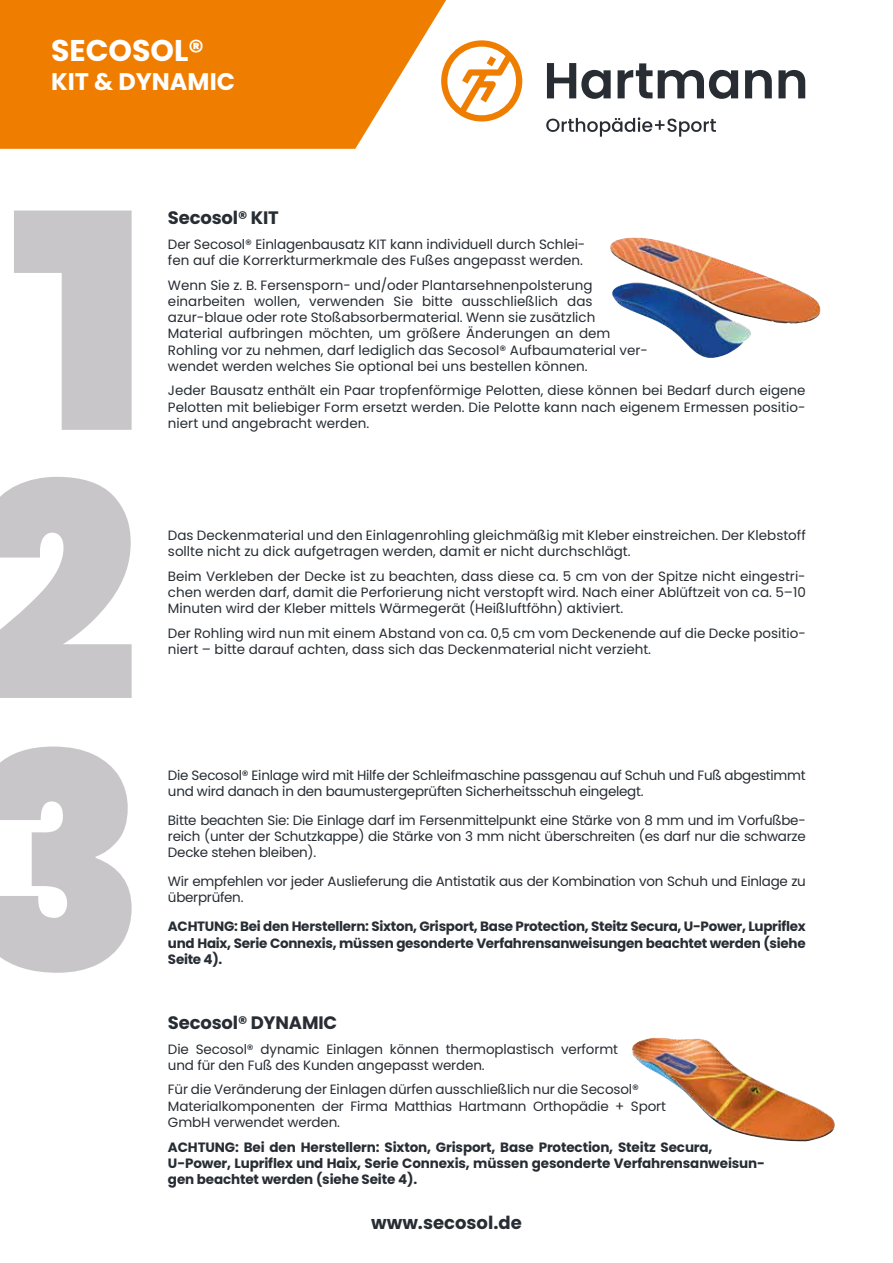
<style>
.page{position:relative;width:893px;height:1263px;background:#fff}
.page>*{position:absolute;margin:0;border:0;box-sizing:border-box;transform-origin:0 0}
.t1{font:700 30px "Poppins";color:#fff}
.t2{font:700 24px "Poppins";color:#fff}
.t3{font:700 18px "Poppins";letter-spacing:-.01em;color:#272d33}
.t4{font:13.5px/16.2px "Poppins";color:#272d33}
.t5{font:700 13.5px/16.2px "Poppins";letter-spacing:-.01em;color:#272d33;text-align:justify}
.t6{font:13.5px/16.2px "Poppins";letter-spacing:-.02em;color:#272d33}
</style>
<div class="page">
<svg style="left:0;top:0;width:446px;height:149px;background:#f08918"></svg>
<svg style="left:547px;top:63px;width:64px;height:36px"></svg>
<svg style="left:618px;top:63px;width:120px;height:36px"></svg>
<svg style="left:745px;top:70px;width:27px;height:28px"></svg>
<svg style="left:778px;top:70px;width:27px;height:28px"></svg>
<svg style="left:546px;top:117px;width:170px;height:20px"></svg>
<svg style="left:441px;top:40px;width:81px;height:82px"></svg>
<svg style="left:14px;top:210px;width:118px;height:220px"></svg>
<svg style="left:0;top:477px;width:132px;height:221px"></svg>
<svg style="left:0;top:746px;width:132px;height:227px"></svg>
<img style="left:610px;top:238px;width:211px;height:120px">
<img style="left:632px;top:1038px;width:203px;height:104px">
<h1 class="t1" style="left:51px;top:33px;width:154px">SECOSOL®</h1>
<h2 class="t2" style="left:51px;top:68px;width:186px">KIT &amp; DYNAMIC</h2>
<h3 class="t3" style="left:168px;top:207px;width:112px">Secosol® KIT</h3>
<p class="t4" style="left:168px;top:236px;width:419px">Der Secosol® Einlagenbausatz KIT kann individuell durch Schlei&shy;fen auf die Korrerkturmerkmale des Fußes angepasst werden.</p>
<p class="t4" style="left:168px;top:277px;width:482px">Wenn Sie z. B. Fersensporn- und/oder Plantarsehnenpolsterung einarbeiten wollen, verwenden Sie bitte ausschließlich das azur-blaue oder rote Stoßabsorbermaterial. Wenn sie zusätzlich Material aufbringen möchten, um größere Änderungen an dem Rohling vor zu nehmen, darf lediglich das Secosol® Aufbaumaterial ver&shy;wendet werden welches Sie optional bei uns bestellen können.</p>
<p class="t4" style="left:168px;top:383px;width:639px;text-align:justify">Jeder Bausatz enthält ein Paar tropfenförmige Pelotten, diese können bei Bedarf durch eigene Pelotten mit beliebiger Form ersetzt werden. Die Pelotte kann nach eigenem Ermessen positio&shy;niert und angebracht werden.</p>
<p class="t4" style="left:168px;top:527px;width:639px">Das Deckenmaterial und den Einlagenrohling gleichmäßig mit Kleber einstreichen. Der Klebstoff sollte nicht zu dick aufgetragen werden, damit er nicht durchschlägt.</p>
<p class="t4" style="left:168px;top:568px;width:639px;text-align:justify">Beim Verkleben der Decke ist zu beachten, dass diese ca. 5 cm von der Spitze nicht eingestri&shy;chen werden darf, damit die Perforierung nicht verstopft wird. Nach einer Ablüftzeit von ca. 5–10<br>Minuten wird der Kleber mittels Wärmegerät (Heißluftföhn) aktiviert.</p>
<p class="t4" style="left:168px;top:625px;width:639px">Der Rohling wird nun mit einem Abstand von ca. 0,5 cm vom Deckenende auf die Decke positio&shy;niert – bitte darauf achten, dass sich das Deckenmaterial nicht verzieht.</p>
<p class="t6" style="left:168px;top:767px;width:639px">Die Secosol® Einlage wird mit Hilfe der Schleifmaschine passgenau auf Schuh und Fuß abgestimmt und wird danach in den baumustergeprüften Sicherheitsschuh eingelegt.</p>
<p class="t4" style="left:168px;top:812px;width:639px;text-align:justify">Bitte beachten Sie: Die Einlage darf im Fersenmittelpunkt eine Stärke von 8 mm und im Vorfußbe&shy;reich (unter der Schutzkappe) die Stärke von 3 mm nicht überschreiten (es darf nur die schwarze Decke stehen bleiben).</p>
<p class="t6" style="left:168px;top:873px;width:639px">Wir empfehlen vor jeder Auslieferung die Antistatik aus der Kombination von Schuh und Einlage zu überprüfen.</p>
<p class="t5" style="left:168px;top:918px;width:639px">ACHTUNG: Bei den Herstellern: Sixton, Grisport, Base Protection, Steitz Secura, U-Power, Lupriflex und Haix, Serie Connexis, müssen gesonderte Verfahrensanweisungen beachtet werden (siehe Seite 4).</p>
<h3 class="t3" style="left:168px;top:1012px;width:171px">Secosol® DYNAMIC</h3>
<p class="t4" style="left:168px;top:1041px;width:452px">Die Secosol® dynamic Einlagen können thermoplastisch verformt und für den Fuß des Kunden angepasst werden.</p>
<p class="t4" style="left:168px;top:1082px;width:499px">Für die Veränderung der Einlagen dürfen ausschließlich nur die Secosol®<br>Materialkomponenten der Firma Matthias Hartmann Orthopädie + Sport<br>GmbH verwendet werden.</p>
<p class="t5" style="left:168px;top:1139px;width:599px;text-align:left">ACHTUNG: Bei den Herstellern: Sixton, Grisport, Base Protection, Steitz Secura,<br>U-Power, Lupriflex und Haix, Serie Connexis, müssen gesonderte Verfahrensanweisun&shy;gen beachtet werden (siehe Seite 4).</p>
<h3 class="t3" style="left:371px;top:1212px;width:152px">www.secosol.de</h3>
</div>
